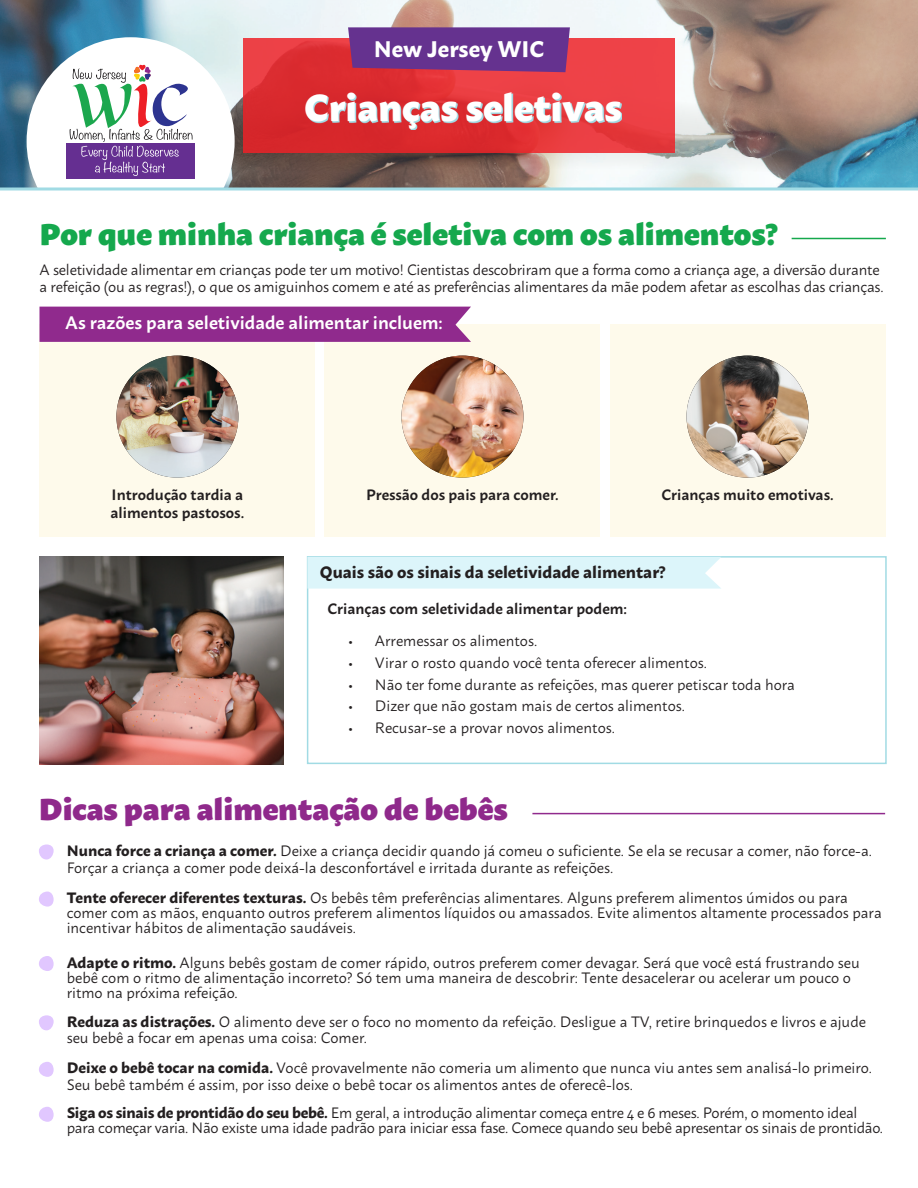
<style>
.page{position:relative;width:918px;height:1188px;background:#fff}
.page>*{position:absolute;margin:0;border:0;box-sizing:border-box;transform-origin:0 0}
.t1{font:800 37.5px "Macho";color:#fff}
.t2{font:900 30px "Macho";color:#15a84d}
.t3{font:900 30px "Macho";color:#8f298b}
.t4{font:700 22.5px "Macho";color:#fff}
.t5{font:600 18px "Macho";color:#fff}
.t6{font:700 16.5px "Macho";color:#231f20}
.Paragraph_Style_2{font:15px/16.5px "Macho";color:#231f20}
.Paragraph_Style_2-2{font:15px/15px "Macho";letter-spacing:-.02em;color:#231f20}
.t7{font:600 15px "Macho";color:#231f20}
.s1{font-weight:700}
</style>
<div class="page">
<img style="left:0;top:0;width:918px;height:188px">
<svg style="left:243px;top:39px;width:432px;height:114px;background:#e33539"></svg>
<svg style="left:306px;top:93px;width:316px;height:37px;background:#c96d73"></svg>
<div style="left:27px;top:37px;width:208px;height:208px;background:#fff;border-radius:50%"></div>
<div style="left:67px;top:143px;width:128px;height:36px;background:#652f91"></div>
<svg style="left:70px;top:65px;width:123px;height:111px"></svg>
<hr style="left:0;top:188px;width:918px;height:2px;background:#a1dbe4">
<svg style="left:348px;top:27px;width:222px;height:45px;background:#6e338a"></svg>
<div style="left:610px;top:324px;width:275px;height:212px;background:#fefaeb"></div>
<img style="left:687px;top:356px;width:122px;height:122px;border-radius:61px">
<div style="left:325px;top:324px;width:275px;height:212px;background:#fefaeb"></div>
<img style="left:401px;top:356px;width:122px;height:122px;border-radius:61px">
<div style="left:39px;top:324px;width:276px;height:212px;background:#fefaeb"></div>
<img style="left:116px;top:356px;width:122px;height:122px;border-radius:61px">
<hr style="left:792px;top:238px;width:94px;height:1px;background:#15a84d">
<div style="left:307px;top:556px;width:580px;height:208px;border:2px solid #a1dbe4"></div>
<div style="left:307px;top:557px;width:414px;height:32px;background:#dcf5fa"></div>
<hr style="left:532px;top:813px;width:353px;height:1px;background:#902a8d">
<div style="left:39px;top:844px;width:15px;height:16px;background:#e1c7ff;border-radius:7px"></div>
<svg style="left:39px;top:892px;width:15px;height:15px"></svg>
<svg style="left:39px;top:956px;width:15px;height:15px"></svg>
<img style="left:39px;top:556px;width:244px;height:208px">
<div style="left:39px;top:307px;width:432px;height:35px;background:#902a8d"></div>
<div style="left:39px;top:1015px;width:15px;height:15px;background:#e1c7ff;border-radius:7px"></div>
<svg style="left:39px;top:1062px;width:15px;height:15px"></svg>
<svg style="left:39px;top:1107px;width:15px;height:15px"></svg>
<p class="t4" style="left:374px;top:29px;width:172px">New Jersey WIC</p>
<p class="t1" style="left:304px;top:74px;width:319px">Crianças seletivas</p>
<p class="t2" style="left:40px;top:207px;width:740px">Por que minha criança é seletiva com os alimentos?</p>
<p class="Paragraph_Style_2" style="left:40px;top:260px;width:846px">A seletividade alimentar em crianças pode ter um motivo! Cientistas descobriram que a forma como a criança age, a diversão durante a refeição (ou as regras!), o que os amiguinhos comem e até as preferências alimentares da mãe podem afetar as escolhas das crianças.</p>
<p class="t5" style="left:65px;top:307px;width:379px">As razões para seletividade alimentar incluem:</p>
<p class="t7" style="left:112px;top:482px;width:133px">Introdução tardia a</p>
<p class="t7" style="left:366px;top:482px;width:194px">Pressão dos pais para comer.</p>
<p class="t7" style="left:661px;top:482px;width:174px">Crianças muito emotivas.</p>
<p class="t7" style="left:111px;top:500px;width:135px">alimentos pastosos.</p>
<p class="t6" style="left:320px;top:557px;width:347px">Quais são os sinais da seletividade alimentar?</p>
<p class="t7" style="left:327px;top:596px;width:301px">Crianças com seletividade alimentar podem:</p>
<p class="Paragraph_Style_2" style="left:348px;top:631px;width:191px">• Arremessar os alimentos.</p>
<p class="Paragraph_Style_2" style="left:348px;top:653px;width:361px">• Virar o rosto quando você tenta oferecer alimentos.</p>
<p class="Paragraph_Style_2" style="left:348px;top:675px;width:449px">• Não ter fome durante as refeições, mas querer petiscar toda hora</p>
<p class="Paragraph_Style_2" style="left:348px;top:696px;width:339px">• Dizer que não gostam mais de certos alimentos.</p>
<p class="Paragraph_Style_2" style="left:348px;top:718px;width:269px">• Recusar-se a provar novos alimentos.</p>
<p class="t3" style="left:39px;top:782px;width:470px">Dicas para alimentação de bebês</p>
<p class="Paragraph_Style_2" style="left:67px;top:841px;width:807px"><span class="s1">Nunca force a criança a comer.</span> Deixe a criança decidir quando já comeu o suficiente. Se ela se recusar a comer, não force-a.<br>Forçar a criança a comer pode deixá-la desconfortável e irritada durante as refeições.</p>
<p class="Paragraph_Style_2" style="left:67px;top:889px;width:817px;line-height:15px"><span class="s1">Tente oferecer diferentes texturas.</span> Os bebês têm preferências alimentares. Alguns preferem alimentos úmidos ou para comer com as mãos, enquanto outros preferem alimentos líquidos ou amassados. Evite alimentos altamente processados para incentivar hábitos de alimentação saudáveis.</p>
<p class="Paragraph_Style_2" style="left:67px;top:953px;width:795px;line-height:15px"><span class="s1">Adapte o ritmo.</span> Alguns bebês gostam de comer rápido, outros preferem comer devagar. Será que você está frustrando seu bebê com o ritmo de alimentação incorreto? Só tem uma maneira de descobrir: Tente desacelerar ou acelerar um pouco o ritmo na próxima refeição.</p>
<p class="Paragraph_Style_2" style="left:67px;top:1012px;width:801px"><span class="s1">Reduza as distrações.</span> O alimento deve ser o foco no momento da refeição. Desligue a TV, retire brinquedos e livros e ajude seu bebê a focar em apenas uma coisa: Comer.</p>
<p class="Paragraph_Style_2" style="left:67px;top:1058px;width:807px"><span class="s1">Deixe o bebê tocar na comida.</span> Você provavelmente não comeria um alimento que nunca viu antes sem analisá-lo primeiro.<br>Seu bebê também é assim, por isso deixe o bebê tocar os alimentos antes de oferecê-los.</p>
<p class="Paragraph_Style_2-2" style="left:67px;top:1104px;width:818px"><span class="s1">Siga os sinais de prontidão do seu bebê.</span> Em geral, a introdução alimentar começa entre 4 e 6 meses. Porém, o momento ideal para começar varia. Não existe uma idade padrão para iniciar essa fase. Comece quando seu bebê apresentar os sinais de prontidão.</p>
</div>
